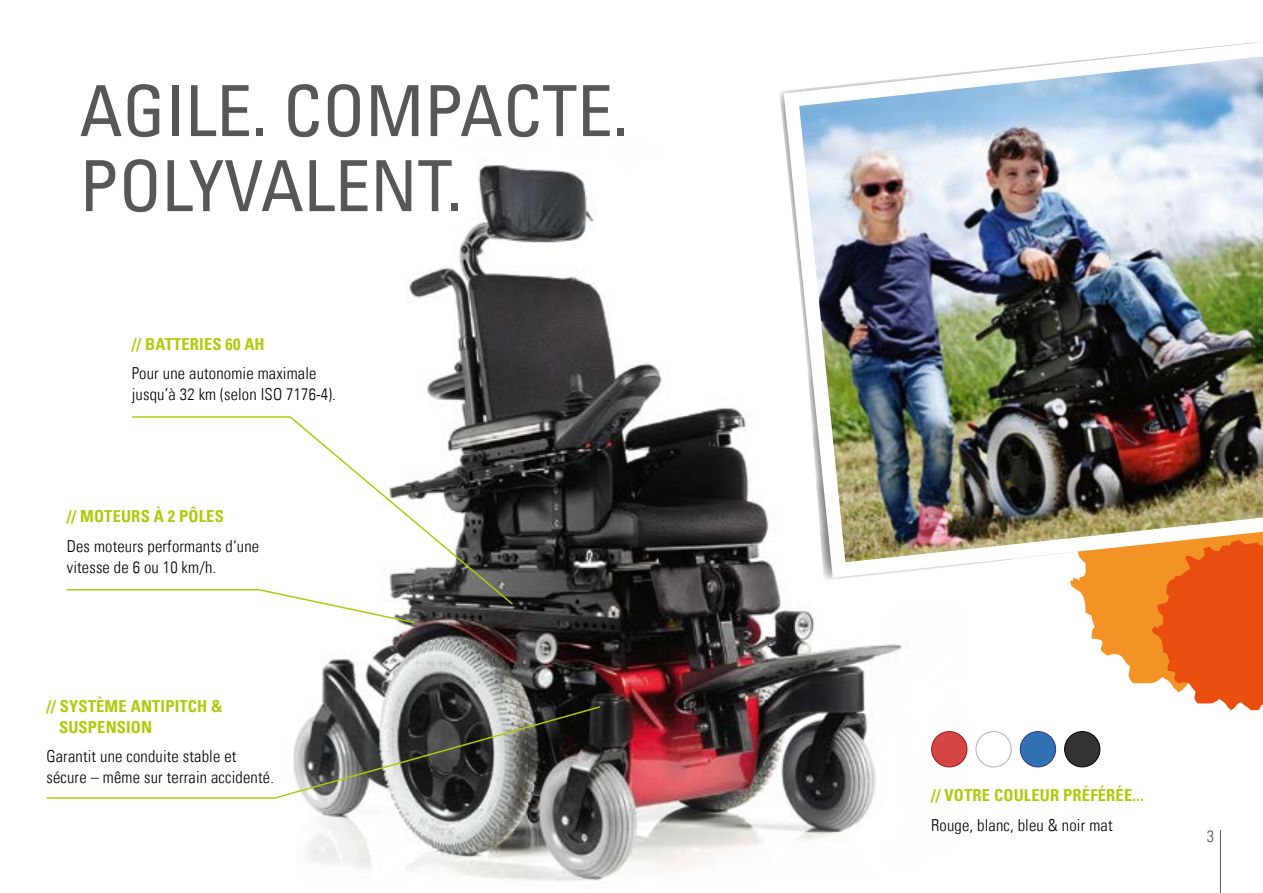
<style>
.page{position:relative;width:1263px;height:893px;background:#fff}
.page>*{position:absolute;margin:0;border:0;box-sizing:border-box;transform-origin:0 0}
.t1{font:condensed 70.5px/75px "Univers Com 57";color:#575756}
.t2{font:16.5px/21px "Univers Com 47 Light Cond";letter-spacing:.01em;color:#000}
.t3{font:16.5px/21px "Univers Com 67 Bold Cond";letter-spacing:.01em;color:#afca0b}
.t4{font:16.5px "Univers Com 47 Light Cond";color:#575756}
</style>
<div class="page">
<img style="left:305px;top:160px;width:661px;height:722px">
<svg style="left:131px;top:415px;width:383px;height:191px"></svg>
<svg style="left:66px;top:588px;width:350px;height:36px"></svg>
<svg style="left:46px;top:705px;width:556px;height:94px"></svg>
<img style="left:776px;top:42px;width:487px;height:544px">
<svg style="left:1070px;top:459px;width:193px;height:251px"></svg>
<div style="left:932px;top:732px;width:35px;height:35px;background:#d64546;border-radius:50%"></div>
<div style="left:931px;top:731px;width:36px;height:36px;border:1px solid #9e1510;border-radius:50%"></div>
<div style="left:975px;top:731px;width:37px;height:36px;border:1px solid #b3b2b2;border-radius:50%"></div>
<div style="left:1020px;top:732px;width:35px;height:35px;background:#3372b2;border-radius:50%"></div>
<div style="left:1020px;top:731px;width:36px;height:36px;border:1px solid #283583;border-radius:50%"></div>
<div style="left:1064px;top:732px;width:36px;height:35px;background:#333;border-radius:50%"></div>
<div style="left:1064px;top:731px;width:36px;height:36px;border:1px solid #000;border-radius:50%"></div>
<hr style="left:1220px;top:830px;width:1px;height:63px;background:#575756">
<h1 class="t1" style="left:80px;top:73px;width:550px">AGILE. COMPACTE.<br>POLYVALENT.</h1>
<p class="t3" style="left:132px;top:333px;width:134px">// BATTERIES 60 AH</p>
<p class="t2" style="left:132px;top:363px;width:206px">Pour une autonomie maximale jusqu’à 32 km (selon ISO 7176-4).</p>
<p class="t3" style="left:67px;top:506px;width:159px">// MOTEURS À 2 PÔLES</p>
<p class="t2" style="left:67px;top:535px;width:194px">Des moteurs performants d‘une vitesse de 6 ou 10 km/h.</p>
<p class="t3" style="left:59px;top:695px;width:165px;text-indent:-13px">// SYSTÈME ANTIPITCH &amp;<br>SUSPENSION</p>
<p class="t2" style="left:46px;top:746px;width:229px">Garantit une conduite stable et sécure – même sur terrain accidenté.</p>
<p class="t3" style="left:931px;top:785px;width:214px">// VOTRE COULEUR PRÉFÉRÉE...</p>
<p class="t2" style="left:931px;top:814px;width:183px">Rouge, blanc, bleu &amp; noir mat</p>
<p class="t4" style="left:1207px;top:826px;width:9px">3</p>
</div>
